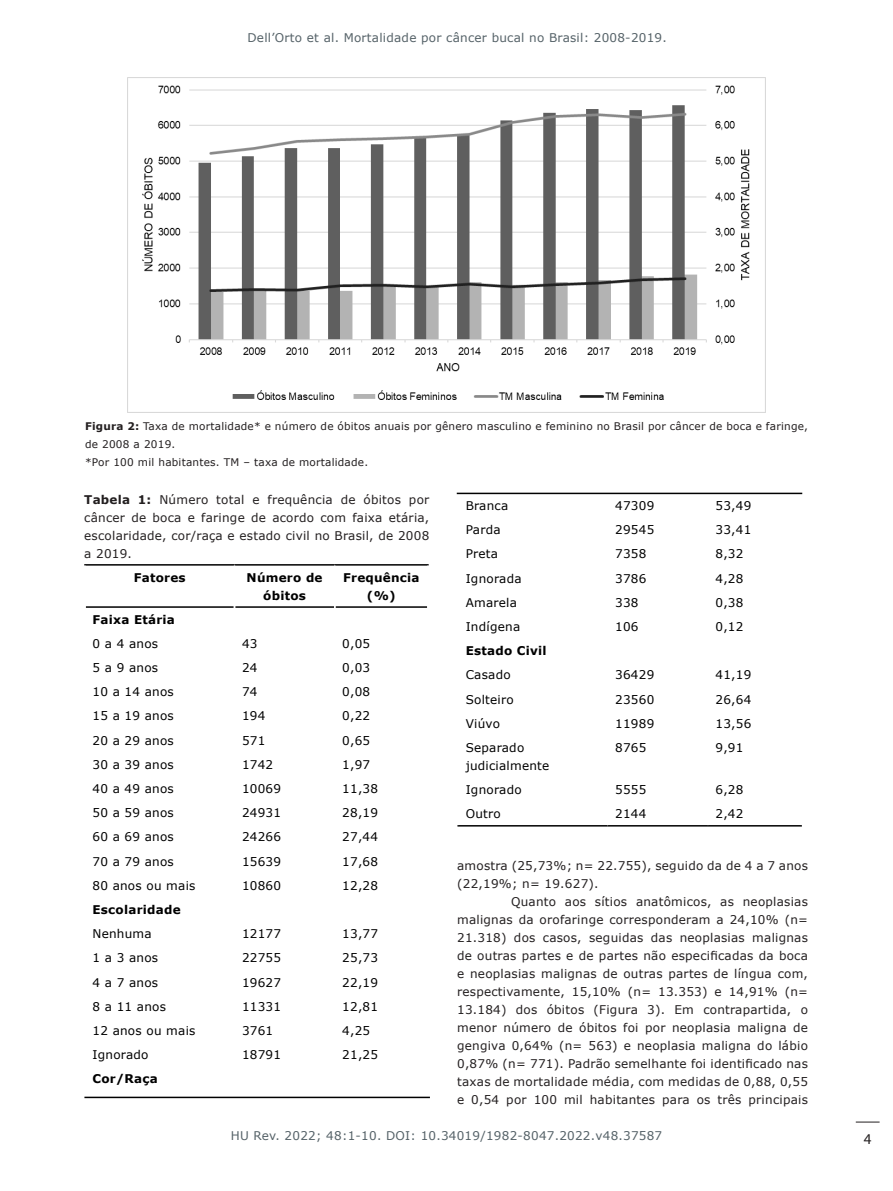
<style>
.page{position:relative;width:893px;height:1191px;background:#fff}
.page>*{position:absolute;margin:0;border:0;box-sizing:border-box;transform-origin:0 0}
.t1{font:15px "Myriad Pro";color:#231f20}
.t2{font:12px/18px "Verdana";letter-spacing:.02em;color:#231f20;text-align:justify}
.t3{font:12px/18px "Verdana";letter-spacing:.02em;color:#000}
.t4{font:12px "Verdana";letter-spacing:.02em;color:#556268}
.t5{font:12px "Verdana";color:#636366}
.t6{font:700 12px/18px "Verdana";letter-spacing:.02em;color:#000;text-align:center}
.t7{font:10.5px/18px "Verdana";letter-spacing:.02em;color:#231f20}
.s1{font-weight:700}
</style>
<div class="page">
<svg style="left:856px;top:1121px;width:24px;height:1px"></svg>
<img style="left:142px;top:85px;width:608px;height:315px">
<hr style="left:84px;top:564px;width:150px;height:1px;background:#000">
<hr style="left:234px;top:564px;width:101px;height:1px;background:#000">
<hr style="left:335px;top:564px;width:94px;height:1px;background:#000">
<hr style="left:86px;top:606px;width:148px;height:2px;background:#000">
<hr style="left:235px;top:606px;width:99px;height:2px;background:#000">
<hr style="left:336px;top:606px;width:91px;height:2px;background:#000">
<hr style="left:457px;top:825px;width:151px;height:1px;background:#000">
<hr style="left:608px;top:825px;width:100px;height:1px;background:#000">
<hr style="left:708px;top:825px;width:94px;height:1px;background:#000">
<hr style="left:84px;top:1096px;width:346px;height:2px;background:#000">
<hr style="left:457px;top:492px;width:345px;height:2px;background:#000">
<p class="t4" style="left:247px;top:30px;width:421px">Dell’Orto et al. Mortalidade por câncer bucal no Brasil: 2008-2019.</p>
<p class="t5" style="left:280px;top:34px;width:335px">Pinhati et al. Health literacy and blood pressure control</p>
<p class="t7" style="left:85px;top:417px;width:724px"><span class="s1">Figura 2:</span> Taxa de mortalidade* e número de óbitos anuais por gênero masculino e feminino no Brasil por câncer de boca e faringe, de 2008 a 2019.</p>
<p class="t7" style="left:85px;top:453px;width:285px">*Por 100 mil habitantes. TM – taxa de mortalidade.</p>
<p class="t2" style="left:84px;top:490px;width:347px"><span class="s1">Tabela 1:</span> Número total e frequência de óbitos por câncer de boca e faringe de acordo com faixa etária, escolaridade, cor/raça e estado civil no Brasil, de 2008 a 2019.</p>
<p class="t6" style="left:134px;top:568px;width:54px">Fatores</p>
<p class="t6" style="left:247px;top:568px;width:77px">Número de óbitos</p>
<p class="t6" style="left:343px;top:568px;width:78px">Frequência (%)</p>
<p class="t6" style="left:92px;top:610px;width:84px">Faixa Etária</p>
<p class="t3" style="left:92px;top:634px;width:67px">0 a 4 anos</p>
<p class="t3" style="left:242px;top:634px;width:17px">43</p>
<p class="t3" style="left:342px;top:634px;width:29px">0,05</p>
<p class="t3" style="left:92px;top:658px;width:67px">5 a 9 anos</p>
<p class="t3" style="left:242px;top:658px;width:17px">24</p>
<p class="t3" style="left:342px;top:658px;width:29px">0,03</p>
<p class="t3" style="left:92px;top:683px;width:83px">10 a 14 anos</p>
<p class="t3" style="left:242px;top:683px;width:17px">74</p>
<p class="t3" style="left:342px;top:683px;width:29px">0,08</p>
<p class="t3" style="left:92px;top:707px;width:83px">15 a 19 anos</p>
<p class="t3" style="left:242px;top:707px;width:25px">194</p>
<p class="t3" style="left:342px;top:707px;width:29px">0,22</p>
<p class="t3" style="left:92px;top:731px;width:83px">20 a 29 anos</p>
<p class="t3" style="left:242px;top:731px;width:25px">571</p>
<p class="t3" style="left:342px;top:731px;width:29px">0,65</p>
<p class="t3" style="left:92px;top:755px;width:83px">30 a 39 anos</p>
<p class="t3" style="left:242px;top:755px;width:33px">1742</p>
<p class="t3" style="left:342px;top:755px;width:29px">1,97</p>
<p class="t3" style="left:92px;top:779px;width:83px">40 a 49 anos</p>
<p class="t3" style="left:242px;top:779px;width:41px">10069</p>
<p class="t3" style="left:342px;top:779px;width:37px">11,38</p>
<p class="t3" style="left:92px;top:803px;width:83px">50 a 59 anos</p>
<p class="t3" style="left:242px;top:803px;width:41px">24931</p>
<p class="t3" style="left:342px;top:803px;width:37px">28,19</p>
<p class="t3" style="left:92px;top:828px;width:83px">60 a 69 anos</p>
<p class="t3" style="left:242px;top:828px;width:41px">24266</p>
<p class="t3" style="left:342px;top:828px;width:37px">27,44</p>
<p class="t3" style="left:92px;top:852px;width:83px">70 a 79 anos</p>
<p class="t3" style="left:242px;top:852px;width:41px">15639</p>
<p class="t3" style="left:342px;top:852px;width:37px">17,68</p>
<p class="t3" style="left:92px;top:876px;width:104px">80 anos ou mais</p>
<p class="t3" style="left:242px;top:876px;width:41px">10860</p>
<p class="t3" style="left:342px;top:876px;width:37px">12,28</p>
<p class="t6" style="left:92px;top:900px;width:90px">Escolaridade</p>
<p class="t3" style="left:92px;top:924px;width:61px">Nenhuma</p>
<p class="t3" style="left:242px;top:924px;width:41px">12177</p>
<p class="t3" style="left:342px;top:924px;width:37px">13,77</p>
<p class="t3" style="left:92px;top:948px;width:67px">1 a 3 anos</p>
<p class="t3" style="left:242px;top:948px;width:41px">22755</p>
<p class="t3" style="left:342px;top:948px;width:37px">25,73</p>
<p class="t3" style="left:92px;top:973px;width:67px">4 a 7 anos</p>
<p class="t3" style="left:242px;top:973px;width:41px">19627</p>
<p class="t3" style="left:342px;top:973px;width:37px">22,19</p>
<p class="t3" style="left:92px;top:997px;width:75px">8 a 11 anos</p>
<p class="t3" style="left:242px;top:997px;width:41px">11331</p>
<p class="t3" style="left:342px;top:997px;width:37px">12,81</p>
<p class="t3" style="left:92px;top:1021px;width:104px">12 anos ou mais</p>
<p class="t3" style="left:242px;top:1021px;width:33px">3761</p>
<p class="t3" style="left:342px;top:1021px;width:29px">4,25</p>
<p class="t3" style="left:92px;top:1045px;width:57px">Ignorado</p>
<p class="t3" style="left:242px;top:1045px;width:41px">18791</p>
<p class="t3" style="left:342px;top:1045px;width:37px">21,25</p>
<p class="t6" style="left:92px;top:1069px;width:67px">Cor/Raça</p>
<p class="t3" style="left:466px;top:496px;width:44px">Branca</p>
<p class="t3" style="left:615px;top:496px;width:41px">47309</p>
<p class="t3" style="left:715px;top:496px;width:37px">53,49</p>
<p class="t3" style="left:466px;top:521px;width:36px">Parda</p>
<p class="t3" style="left:615px;top:521px;width:41px">29545</p>
<p class="t3" style="left:715px;top:521px;width:37px">33,41</p>
<p class="t3" style="left:466px;top:545px;width:34px">Preta</p>
<p class="t3" style="left:615px;top:545px;width:33px">7358</p>
<p class="t3" style="left:715px;top:545px;width:29px">8,32</p>
<p class="t3" style="left:466px;top:569px;width:57px">Ignorada</p>
<p class="t3" style="left:615px;top:569px;width:33px">3786</p>
<p class="t3" style="left:715px;top:569px;width:29px">4,28</p>
<p class="t3" style="left:466px;top:593px;width:53px">Amarela</p>
<p class="t3" style="left:615px;top:593px;width:25px">338</p>
<p class="t3" style="left:715px;top:593px;width:29px">0,38</p>
<p class="t3" style="left:466px;top:617px;width:56px">Indígena</p>
<p class="t3" style="left:615px;top:617px;width:25px">106</p>
<p class="t3" style="left:715px;top:617px;width:29px">0,12</p>
<p class="t6" style="left:466px;top:641px;width:82px">Estado Civil</p>
<p class="t3" style="left:466px;top:666px;width:47px">Casado</p>
<p class="t3" style="left:615px;top:666px;width:41px">36429</p>
<p class="t3" style="left:715px;top:666px;width:37px">41,19</p>
<p class="t3" style="left:466px;top:690px;width:50px">Solteiro</p>
<p class="t3" style="left:615px;top:690px;width:41px">23560</p>
<p class="t3" style="left:715px;top:690px;width:37px">26,64</p>
<p class="t3" style="left:466px;top:714px;width:36px">Viúvo</p>
<p class="t3" style="left:615px;top:714px;width:41px">11989</p>
<p class="t3" style="left:715px;top:714px;width:37px">13,56</p>
<p class="t3" style="left:466px;top:738px;width:85px">Separado judicialmente</p>
<p class="t3" style="left:615px;top:738px;width:33px">8765</p>
<p class="t3" style="left:715px;top:738px;width:29px">9,91</p>
<p class="t3" style="left:466px;top:780px;width:57px">Ignorado</p>
<p class="t3" style="left:615px;top:780px;width:33px">5555</p>
<p class="t3" style="left:715px;top:780px;width:29px">6,28</p>
<p class="t3" style="left:466px;top:805px;width:37px">Outro</p>
<p class="t3" style="left:615px;top:805px;width:33px">2144</p>
<p class="t3" style="left:715px;top:805px;width:29px">2,42</p>
<p class="t2" style="left:457px;top:856px;width:352px">amostra (25,73%; n= 22.755), seguido da de 4 a 7 anos (22,19%; n= 19.627).</p>
<p class="t2" style="left:457px;top:892px;width:352px;text-indent:54px">Quanto aos sítios anatômicos, as neoplasias malignas da orofaringe corresponderam a 24,10% (n= 21.318) dos casos, seguidas das neoplasias malignas de outras partes e de partes não especificadas da boca e neoplasias malignas de outras partes de língua com, respectivamente, 15,10% (n= 13.353) e 14,91% (n= 13.184) dos óbitos (Figura 3). Em contrapartida, o menor número de óbitos foi por neoplasia maligna de gengiva 0,64% (n= 563) e neoplasia maligna do lábio 0,87% (n= 771). Padrão semelhante foi identificado nas taxas de mortalidade média, com medidas de 0,88, 0,55 e 0,54 por 100 mil habitantes para os três principais</p>
<p class="t4" style="left:231px;top:1127px;width:433px">HU Rev. 2022; 48:1-10. DOI: 10.34019/1982-8047.2022.v48.37587</p>
<p class="t5" style="left:226px;top:1131px;width:442px">HU rev. 2019; 45(1):13-21. DOI: 10.34019/1982-8047.2019.v45.16970</p>
<p class="t1" style="left:864px;top:1129px;width:9px">4</p>
</div>
